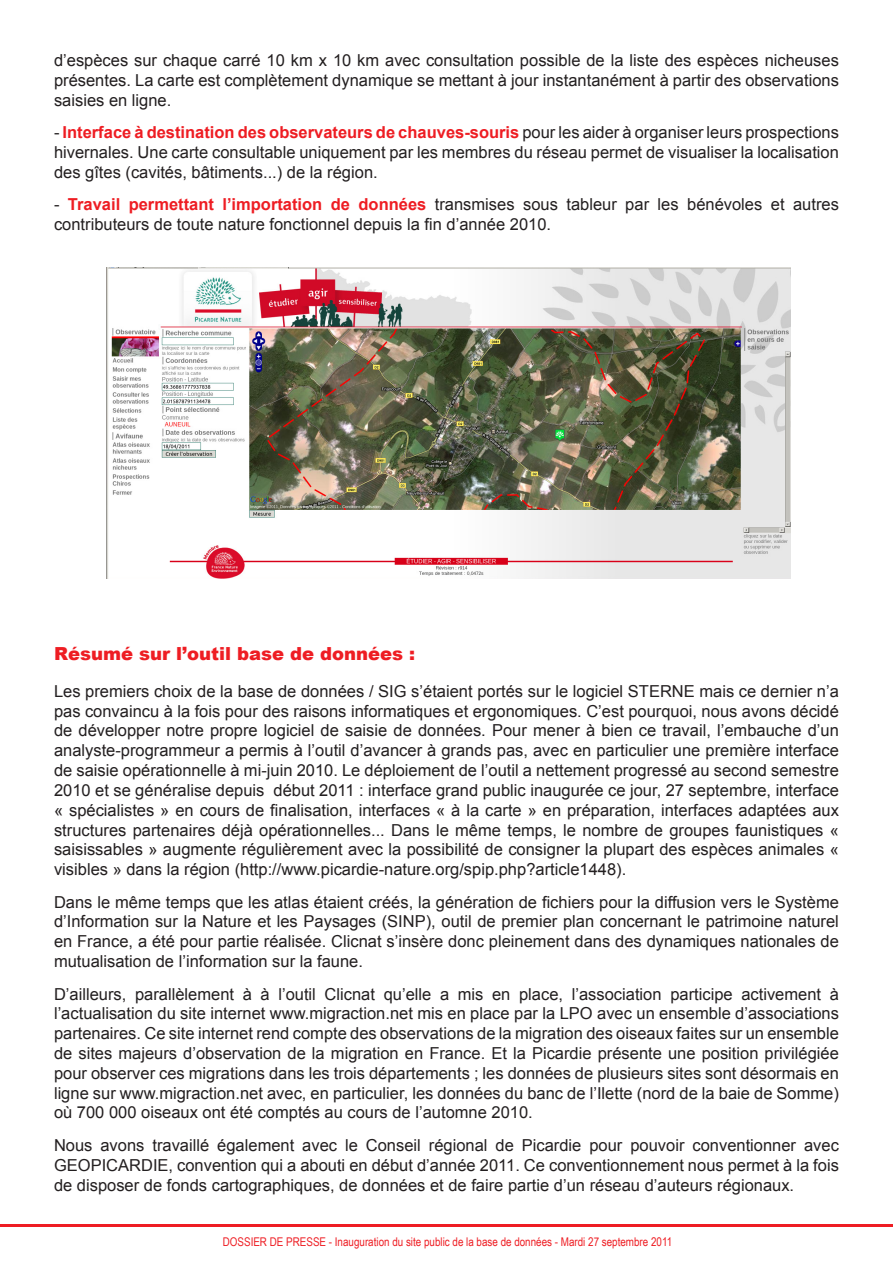
<style>
.page{position:relative;width:893px;height:1263px;background:#fff}
.page>*{position:absolute;margin:0;border:0;box-sizing:border-box;transform-origin:0 0}
.t1{font:900 18px "Arial";color:#ee1d23}
.t2{font:16.5px/19.8px "Arial";color:#231f20;text-align:justify}
.t3{font:12px "Arial Narrow";color:#ee1d23}
.s1{font-weight:700;color:#ee1d23}
</style>
<div class="page">
<hr style="left:0;top:1225px;width:893px;height:2px;background:#ee1d23">
<img style="left:106px;top:268px;width:685px;height:310px">
<p class="t2" style="left:54px;top:50px;width:786px">d’espèces sur chaque carré 10 km x 10 km avec consultation possible de la liste des espèces nicheuses présentes. La carte est complètement dynamique se mettant à jour instantanément à partir des observations saisies en ligne.</p>
<p class="t2" style="left:54px;top:123px;width:786px">- <span class="s1">Interface à destination des observateurs de chauves-souris</span> pour les aider à organiser leurs prospections hivernales. Une carte consultable uniquement par les membres du réseau permet de visualiser la localisation des gîtes (cavités, bâtiments...) de la région.</p>
<p class="t2" style="left:54px;top:195px;width:786px">- <span class="s1">Travail permettant l’importation de données</span> transmises sous tableur par les bénévoles et autres contributeurs de toute nature fonctionnel depuis la fin d’année 2010.</p>
<p class="t1" style="left:54px;top:640px;width:363px">Résumé sur l’outil base de données :</p>
<p class="t2" style="left:54px;top:681px;width:786px">Les premiers choix de la base de données / SIG s’étaient portés sur le logiciel STERNE mais ce dernier n’a pas convaincu à la fois pour des raisons informatiques et ergonomiques. C’est pourquoi, nous avons décidé de développer notre propre logiciel de saisie de données. Pour mener à bien ce travail, l’embauche d’un analyste-programmeur a permis à l’outil d’avancer à grands pas, avec en particulier une première interface de saisie opérationnelle à mi-juin 2010. Le déploiement de l’outil a nettement progressé au second semestre 2010 et se généralise depuis début 2011 : interface grand public inaugurée ce jour, 27 septembre, interface « spécialistes » en cours de finalisation, interfaces « à la carte » en préparation, interfaces adaptées aux structures partenaires déjà opérationnelles... Dans le même temps, le nombre de groupes faunistiques « saisissables » augmente régulièrement avec la possibilité de consigner la plupart des espèces animales « visibles » dans la région (http://www.picardie-nature.org/spip.php?article1448).</p>
<p class="t2" style="left:54px;top:892px;width:786px">Dans le même temps que les atlas étaient créés, la génération de fichiers pour la diffusion vers le Système d’Information sur la Nature et les Paysages (SINP), outil de premier plan concernant le patrimoine naturel en France, a été pour partie réalisée. Clicnat s’insère donc pleinement dans des dynamiques nationales de mutualisation de l’information sur la faune.</p>
<p class="t2" style="left:54px;top:984px;width:786px">D’ailleurs, parallèlement à à l’outil Clicnat qu’elle a mis en place, l’association participe activement à l’actualisation du site internet www.migraction.net mis en place par la LPO avec un ensemble d’associations partenaires. Ce site internet rend compte des observations de la migration des oiseaux faites sur un ensemble de sites majeurs d’observation de la migration en France. Et la Picardie présente une position privilégiée pour observer ces migrations dans les trois départements ; les données de plusieurs sites sont désormais en ligne sur www.migraction.net avec, en particulier, les données du banc de l’Ilette (nord de la baie de Somme) où 700 000 oiseaux ont été comptés au cours de l’automne 2010.</p>
<p class="t2" style="left:54px;top:1135px;width:786px">Nous avons travaillé également avec le Conseil régional de Picardie pour pouvoir conventionner avec GEOPICARDIE, convention qui a abouti en début d’année 2011. Ce conventionnement nous permet à la fois de disposer de fonds cartographiques, de données et de faire partie d’un réseau d’auteurs régionaux.</p>
<p class="t3" style="left:223px;top:1233px;width:451px">DOSSIER DE PRESSE - Inauguration du site public de la base de données - Mardi 27 septembre 2011</p>
</div>
